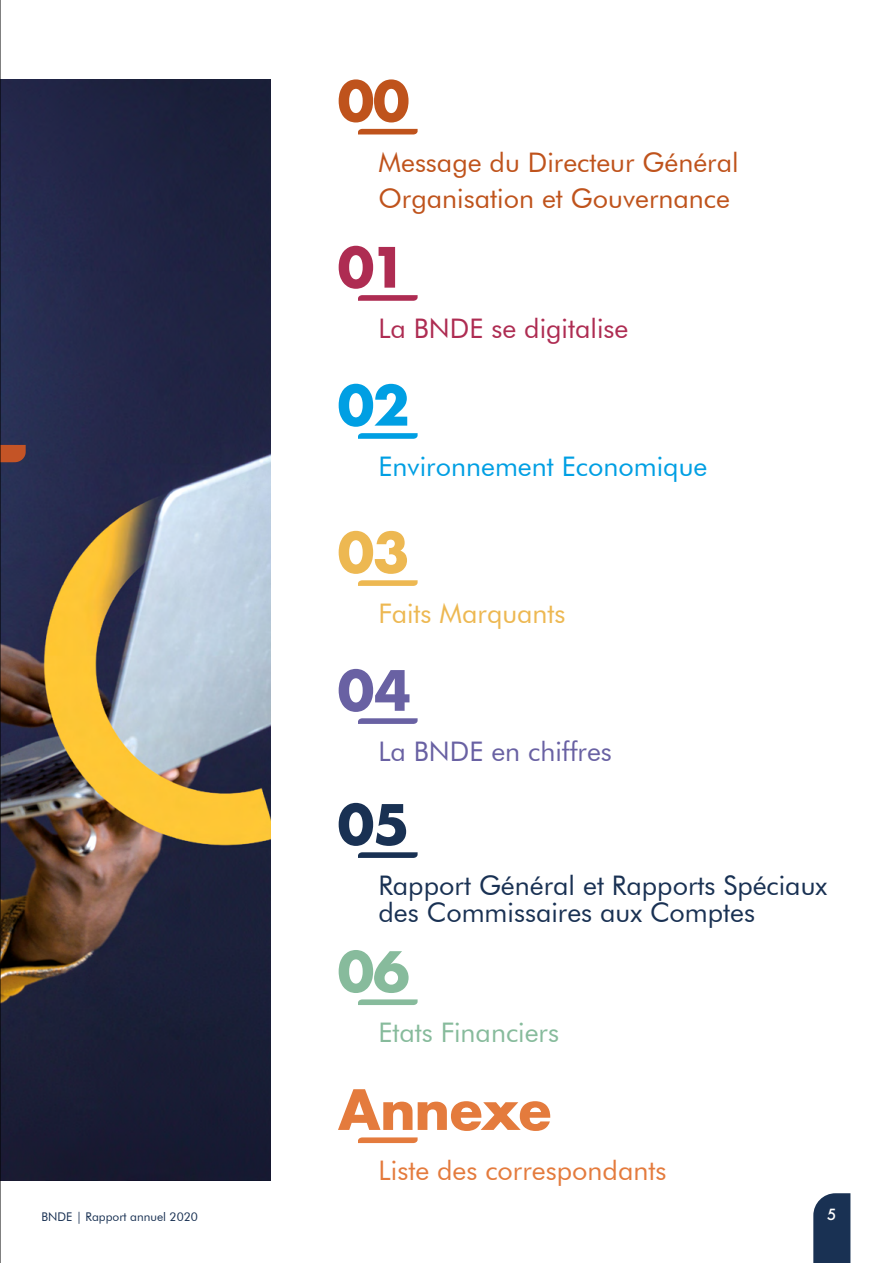
<style>
.page{position:relative;width:893px;height:1263px;background:#fff}
.page>*{position:absolute;margin:0;border:0;box-sizing:border-box;transform-origin:0 0}
.t1{font:700 54px "Futura";letter-spacing:-.03em;color:#e47b3d}
.t2{font:700 54px "Futura";color:#ae2c52}
.t3{font:700 54px "Futura";color:#bf531c}
.t4{font:700 54px "Futura";color:#edb852}
.t5{font:700 54px "Futura";color:#87bb9c}
.t6{font:700 54px "Futura";color:#009fe3}
.t7{font:700 54px "Futura";color:#193153}
.t8{font:700 54px "Futura";color:#6961a3}
.t9{font:27px/27px "Futura BT";color:#193153}
.t10{font:27px/36px "Futura BT";color:#bf531c}
.t11{font:27px "Futura BT";color:#009fe3}
.t12{font:27px "Futura BT";color:#e47b3d}
.t13{font:27px "Futura BT";color:#ae2c52}
.t14{font:27px "Futura BT";color:#6961a3}
.t15{font:27px "Futura BT";color:#87bb9c}
.t16{font:27px "Futura BT";color:#edb852}
.t17{font:500 15px "Futura";color:#fff}
.t18{font:12px "Futura BT";color:#193153}
</style>
<div class="page">
<svg style="left:813px;top:1193px;width:37px;height:70px;background:#253c5c"></svg>
<img style="left:1px;top:80px;width:269px;height:1100px">
<svg style="left:1px;top:445px;width:25px;height:17px"></svg>
<hr style="left:0;top:0;width:1px;height:1263px;background:#000">
<svg style="left:358px;top:295px;width:60px;height:6px"></svg>
<svg style="left:358px;top:129px;width:60px;height:5px"></svg>
<svg style="left:358px;top:580px;width:60px;height:6px"></svg>
<svg style="left:358px;top:999px;width:60px;height:6px"></svg>
<svg style="left:358px;top:433px;width:60px;height:6px"></svg>
<svg style="left:358px;top:852px;width:60px;height:6px"></svg>
<svg style="left:358px;top:718px;width:60px;height:6px"></svg>
<svg style="left:358px;top:1137px;width:60px;height:6px"></svg>
<h1 class="t3" style="left:338px;top:62px;width:74px">00</h1>
<p class="t10" style="left:378px;top:144px;width:362px">Message du Directeur Général<br>Organisation et Gouvernance</p>
<h1 class="t2" style="left:338px;top:228px;width:71px">01</h1>
<p class="t13" style="left:378px;top:312px;width:251px">La BNDE se digitalise</p>
<h1 class="t6" style="left:338px;top:366px;width:74px">02</h1>
<p class="t11" style="left:378px;top:450px;width:330px">Environnement Economique</p>
<h1 class="t4" style="left:338px;top:513px;width:74px">03</h1>
<p class="t16" style="left:378px;top:597px;width:189px">Faits Marquants</p>
<h1 class="t8" style="left:338px;top:651px;width:75px">04</h1>
<p class="t14" style="left:378px;top:735px;width:235px">La BNDE en chiffres</p>
<h1 class="t7" style="left:338px;top:785px;width:74px">05</h1>
<p class="t9" style="left:378px;top:872px;width:450px">Rapport Général et Rapports Spéciaux des Commissaires aux Comptes</p>
<h1 class="t5" style="left:338px;top:932px;width:74px">06</h1>
<p class="t15" style="left:378px;top:1016px;width:182px">Etats Financiers</p>
<h1 class="t1" style="left:338px;top:1070px;width:216px">Annexe</h1>
<p class="t12" style="left:378px;top:1154px;width:289px">Liste des correspondants</p>
<p class="t18" style="left:41px;top:1209px;width:158px">BNDE | Rapport annuel 2020</p>
<p class="t17" style="left:827px;top:1204px;width:11px">5</p>
</div>
